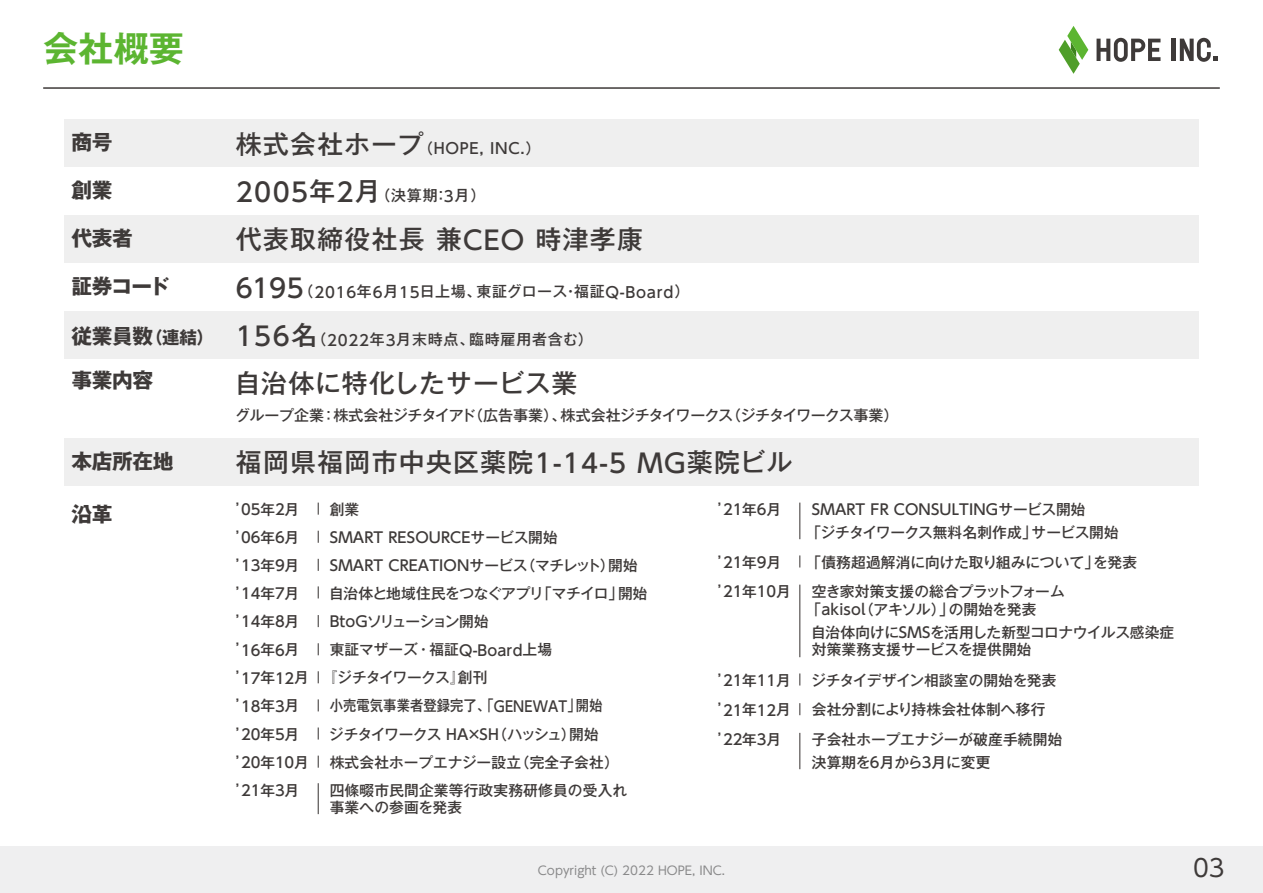
<style>
.page{position:relative;width:1263px;height:893px;background:#fff}
.page>*{position:absolute;margin:0;border:0;box-sizing:border-box;transform-origin:0 0}
.t1{font:700 35.25px "Gothic MB101 Pro De";color:#5cb531}
.t2{font:500 25.8px "Gothic MB101 Pro";letter-spacing:.05em;color:#3e3a39}
.t3{font:500 25.8px "Gothic MB101 Pro";letter-spacing:.025em;color:#3e3a39}
.t4{font:24px "UD Shin Go Pro";color:#3e3a39}
.t5{font:700 20.7px "Gothic MB101 Pro";letter-spacing:-.02em;color:#3e3a39}
.t6{font:500 15px "Gothic MB101 Pro";letter-spacing:-.005em;color:#3e3a39}
.t7{font:500 15px "Gothic MB101 Pro";letter-spacing:.025em;color:#3e3a39}
.t8{font:500 15px "Gothic MB101 Pro";letter-spacing:.05em;color:#3e3a39}
.t9{font:500 15px "UD Shin Go Pro";letter-spacing:.05em;color:#3e3a39}
.t10{font:500 14.7px/28px "Gothic MB101 Pro";letter-spacing:.005em;color:#3e3a39}
.t11{font:500 14.7px "UD Shin Go Pro";letter-spacing:.01em;color:#3e3a39}
.t12{font:500 14.7px/17.5px "Gothic MB101 Pro";letter-spacing:-.015em;color:#3e3a39}
.t13{font:500 14.7px "Gothic MB101 Pro";letter-spacing:.005em;color:#3e3a39;scale:.9 1}
.t14{font:500 14.7px "Gothic MB101 Pro";letter-spacing:-.03em;color:#3e3a39}
.t15{font:500 14.7px "Gothic MB101 Pro";letter-spacing:-.065em;color:#3e3a39}
.t16{font:500 14.7px "Gothic MB101 Pro";letter-spacing:-.105em;color:#3e3a39}
.t17{font:12px "UD Shin Go Pro";color:#89898a}
.s1{font-size:17.55px}
.s2{font-family:"Gothic MB101 Pro";font-size:25.8px}
.s3{font-family:"Gothic MB101 Pro"}
.s4{font-family:"UD Shin Go Pro";font-size:25.8px}
.s5{font-size:25.8px}
.s6{font-family:"UD Shin Go Pro"}
</style>
<div class="page">
<div style="left:0;top:846px;width:1263px;height:47px;background:#efeff0"></div>
<div style="left:64px;top:119px;width:1134px;height:48px;background:#efefef"></div>
<div style="left:64px;top:215px;width:1134px;height:48px;background:#efefef"></div>
<div style="left:64px;top:311px;width:1134px;height:48px;background:#efefef"></div>
<div style="left:64px;top:438px;width:1134px;height:48px;background:#efefef"></div>
<hr style="left:43px;top:87px;width:1177px;height:2px;background:#3e3a39">
<svg style="left:1059px;top:26px;width:29px;height:48px"></svg>
<svg style="left:1096px;top:38px;width:64px;height:24px"></svg>
<hr style="left:1171px;top:39px;width:4px;height:22px;background:#3e3a39">
<svg style="left:1180px;top:38px;width:37px;height:24px"></svg>
<svg style="left:318px;top:503px;width:1px;height:12px"></svg>
<svg style="left:318px;top:531px;width:1px;height:12px"></svg>
<svg style="left:318px;top:615px;width:1px;height:12px"></svg>
<svg style="left:318px;top:643px;width:1px;height:12px"></svg>
<svg style="left:318px;top:671px;width:1px;height:12px"></svg>
<svg style="left:318px;top:699px;width:1px;height:12px"></svg>
<svg style="left:318px;top:727px;width:1px;height:12px"></svg>
<svg style="left:318px;top:559px;width:1px;height:12px"></svg>
<svg style="left:318px;top:586px;width:1px;height:12px"></svg>
<svg style="left:318px;top:756px;width:1px;height:12px"></svg>
<hr style="left:318px;top:783px;width:1px;height:31px;background:#3e3a39">
<hr style="left:799px;top:585px;width:1px;height:72px;background:#3e3a39">
<hr style="left:799px;top:503px;width:1px;height:36px;background:#3e3a39">
<svg style="left:799px;top:555px;width:1px;height:12px"></svg>
<svg style="left:799px;top:673px;width:1px;height:12px"></svg>
<svg style="left:799px;top:703px;width:1px;height:12px"></svg>
<hr style="left:799px;top:733px;width:1px;height:36px;background:#3e3a39">
<h1 class="t1" style="left:43px;top:19px;width:142px">会社概要</h1>
<h3 class="t5" style="left:72px;top:125px;width:43px">商号</h3>
<h3 class="t5" style="left:72px;top:173px;width:43px">創業</h3>
<h3 class="t5" style="left:72px;top:221px;width:63px">代表者</h3>
<h3 class="t5" style="left:72px;top:269px;width:100px">証券コード</h3>
<h3 class="t5" style="left:72px;top:319px;width:144px">従業員数<span class="s1">（連結）</span></h3>
<h3 class="t5" style="left:72px;top:363px;width:83px">事業内容</h3>
<h3 class="t5" style="left:72px;top:443px;width:104px">本店所在地</h3>
<h3 class="t5" style="left:72px;top:497px;width:43px">沿革</h3>
<p class="t9" style="left:236px;top:136px;width:306px"><span class="s2">株式会社ホープ</span><span class="s3">（</span>HOPE, INC.<span class="s3">）</span></p>
<p class="t6" style="left:236px;top:183px;width:251px"><span class="s4">2005</span><span class="s5">年</span><span class="s4">2</span><span class="s5">月</span>（決算期：<span class="s6">3</span>月）</p>
<h2 class="t2" style="left:236px;top:218px;width:409px">代表取締役社長兼<span class="s6">CEO</span> 時津孝康</h2>
<p class="t7" style="left:236px;top:279px;width:455px"><span class="s4">6195</span>（<span class="s6">2016</span>年<span class="s6">6</span>月<span class="s6">15</span>日上場、東証グロース・福証<span class="s6">Q-Board</span>）</p>
<p class="t8" style="left:236px;top:327px;width:358px"><span class="s4">156</span><span class="s5">名</span>（<span class="s6">2022</span>年<span class="s6">3</span>月末時点、臨時雇用者含む）</p>
<h2 class="t3" style="left:235px;top:362px;width:344px">自治体に特化したサービス業</h2>
<p class="t6" style="left:235px;top:403px;width:665px">グループ企業：株式会社ジチタイアド（広告事業）、株式会社ジチタイワークス（ジチタイワークス事業）</p>
<h2 class="t2" style="left:236px;top:441px;width:558px">福岡県福岡市中央区薬院<span class="s6">1-14-5 MG</span>薬院ビル</h2>
<p class="t10" style="left:236px;top:493px;width:65px">’<span class="s6">05</span>年<span class="s6">2</span>月</p>
<p class="t10" style="left:330px;top:493px;width:31px">創業</p>
<p class="t10" style="left:236px;top:521px;width:65px">’<span class="s6">06</span>年<span class="s6">6</span>月</p>
<p class="t11" style="left:330px;top:526px;width:230px">SMART RESOURCE<span class="s3">サービス開始</span></p>
<p class="t10" style="left:718px;top:493px;width:65px">’<span class="s6">21</span>年<span class="s6">6</span>月</p>
<p class="t11" style="left:812px;top:497px;width:275px">SMART FR CONSULTING<span class="s3">サービス開始</span></p>
<p class="t12" style="left:806px;top:522px;width:314px">「ジチタイワークス無料名刺作成」サービス開始</p>
<p class="t10" style="left:718px;top:546px;width:65px">’<span class="s6">21</span>年<span class="s6">9</span>月</p>
<p class="t10" style="left:806px;top:546px;width:332px">「債務超過解消に向けた取り組みについて」を発表</p>
<p class="t10" style="left:236px;top:549px;width:65px">’<span class="s6">13</span>年<span class="s6">9</span>月</p>
<p class="t11" style="left:330px;top:554px;width:310px">SMART CREATION<span class="s3">サービス（マチレット）開始</span></p>
<p class="t10" style="left:236px;top:578px;width:65px">’<span class="s6">14</span>年<span class="s6">7</span>月</p>
<p class="t14" style="left:329px;top:581px;width:320px">自治体と地域住民をつなぐアプリ「マチイロ」開始</p>
<p class="t11" style="left:718px;top:580px;width:74px"><span class="s3">’</span>21<span class="s3">年</span>10<span class="s3">月</span></p>
<p class="t10" style="left:806px;top:581px;width:260px;line-height:17.5px;text-indent:5px">空き家対策支援の総合プラットフォーム「<span class="s6">akisol</span>（アキソル）」の開始を発表</p>
<p class="t12" style="left:811px;top:622px;width:365px">自治体向けに<span class="s6">SMS</span>を活用した新型コロナウイルス感染症対策業務支援サービスを提供開始</p>
<p class="t10" style="left:236px;top:606px;width:65px">’<span class="s6">14</span>年<span class="s6">8</span>月</p>
<p class="t16" style="left:330px;top:609px;width:161px"><span class="s6">BtoG</span>ソリューション開始</p>
<p class="t10" style="left:236px;top:634px;width:65px">’<span class="s6">16</span>年<span class="s6">6</span>月</p>
<p class="t10" style="left:236px;top:634px;width:318px;text-indent:94px">東証マザーズ・福証<span class="s6">Q-Board</span>上場’<span class="s6">17</span>年<span class="s6">12</span>月 『ジチタイワークス』創刊<br>’<span class="s6">18</span>年<span class="s6">3</span>月</p>
<p class="t11" style="left:718px;top:668px;width:74px"><span class="s3">’</span>21<span class="s3">年</span>11<span class="s3">月</span></p>
<p class="t10" style="left:811px;top:664px;width:247px">ジチタイデザイン相談室の開始を発表</p>
<p class="t11" style="left:718px;top:698px;width:74px"><span class="s3">’</span>21<span class="s3">年</span>12<span class="s3">月</span></p>
<p class="t10" style="left:812px;top:694px;width:235px">会社分割により持株会社体制へ移行</p>
<p class="t10" style="left:718px;top:723px;width:65px">’<span class="s6">22</span>年<span class="s6">3</span>月</p>
<p class="t10" style="left:812px;top:726px;width:252px;line-height:23.1px">子会社ホープエナジーが破産手続開始決算期を<span class="s6">6</span>月から<span class="s6">3</span>月に変更</p>
<p class="t13" style="left:330px;top:694px;width:305px">小売電気事業者登録完了、「<span class="s6">GENEWAT</span>」開始</p>
<p class="t10" style="left:236px;top:718px;width:65px">’<span class="s6">20</span>年<span class="s6">5</span>月</p>
<p class="t15" style="left:329px;top:722px;width:271px">ジチタイワークス <span class="s6">HA</span>×<span class="s6">SH</span>（ハッシュ）開始</p>
<p class="t11" style="left:236px;top:750px;width:74px"><span class="s3">’</span>20<span class="s3">年</span>10<span class="s3">月</span></p>
<p class="t10" style="left:330px;top:746px;width:291px">株式会社ホープエナジー設立（完全子会社）</p>
<p class="t10" style="left:236px;top:774px;width:65px">’<span class="s6">21</span>年<span class="s6">3</span>月</p>
<p class="t10" style="left:330px;top:780px;width:299px;line-height:17.5px">四條畷市民間企業等行政実務研修員の受入れ事業への参画を発表</p>
<p class="t17" style="left:538px;top:861px;width:188px">Copyright (C) 2022 HOPE, INC.</p>
<h3 class="t4" style="left:1193px;top:848px;width:33px">03</h3>
</div>
